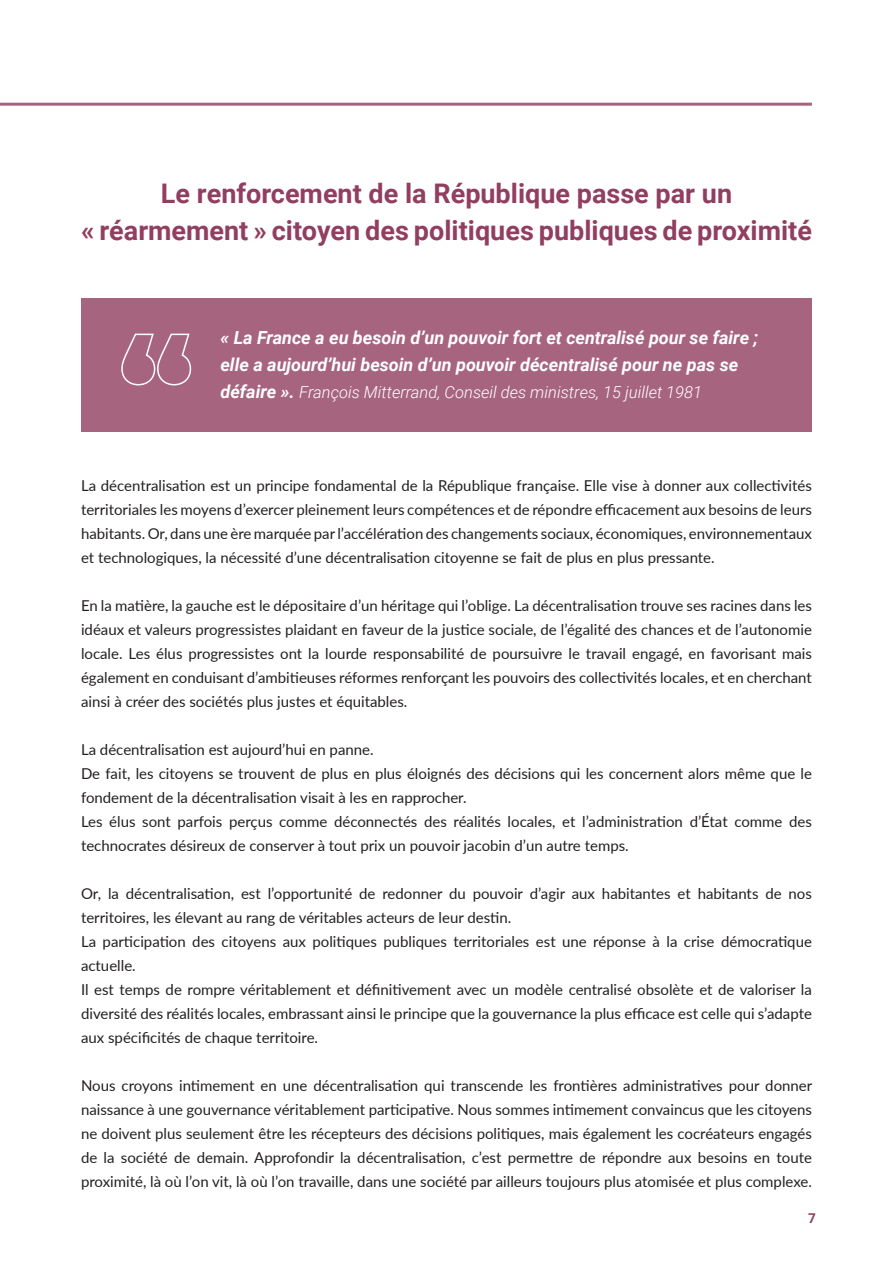
<style>
.page{position:relative;width:893px;height:1263px;background:#fff}
.page>*{position:absolute;margin:0;border:0;box-sizing:border-box;transform-origin:0 0}
.t1{font:700 27px/37.5px "Roboto";color:#913e60;text-align:center}
.t2{font:italic 700 18px/27px "Roboto";color:#fff}
.t3{font:italic 300 16.5px "Roboto";color:#fff}
.t4{font:15px/24px "Lato";color:#231f20;text-align:justify}
.t5{font:700 13.5px "Roboto";color:#913c5d}
.s1{font-weight:700;font-size:18px}
</style>
<div class="page">
<div style="left:81px;top:298px;width:731px;height:133px;background:#a7647f"></div>
<svg style="left:121px;top:333px;width:71px;height:53px"></svg>
<hr style="left:0;top:103px;width:812px;height:3px;background:#913e60">
<h1 class="t1" style="left:81px;top:174px;width:732px">Le renforcement de la République passe par un<br>« réarmement » citoyen des politiques publiques de proximité</h1>
<p class="t2" style="left:220px;top:324px;width:539px">« La France a eu besoin d’un pouvoir fort et centralisé pour se faire ; elle a aujourd’hui besoin d’un pouvoir décentralisé pour ne pas se</p>
<p class="t3" style="left:220px;top:381px;width:483px"><span class="s1">défaire ».</span> François Mitterrand, Conseil des ministres, 15 juillet 1981</p>
<p class="t4" style="left:81px;top:473px;width:732px">La décentralisation est un principe fondamental de la République française. Elle vise à donner aux collectivités territoriales les moyens d’exercer pleinement leurs compétences et de répondre efficacement aux besoins de leurs habitants. Or, dans une ère marquée par l’accélération des changements sociaux, économiques, environnementaux et technologiques, la nécessité d’une décentralisation citoyenne se fait de plus en plus pressante.</p>
<p class="t4" style="left:81px;top:593px;width:732px">En la matière, la gauche est le dépositaire d’un héritage qui l’oblige. La décentralisation trouve ses racines dans les idéaux et valeurs progressistes plaidant en faveur de la justice sociale, de l’égalité des chances et de l’autonomie locale. Les élus progressistes ont la lourde responsabilité de poursuivre le travail engagé, en favorisant mais également en conduisant d’ambitieuses réformes renforçant les pouvoirs des collectivités locales, et en cherchant ainsi à créer des sociétés plus justes et équitables.</p>
<p class="t4" style="left:81px;top:737px;width:732px;text-align:left">La décentralisation est aujourd’hui en panne.<br>De fait, les citoyens se trouvent de plus en plus éloignés des décisions qui les concernent alors même que le fondement de la décentralisation visait à les en rapprocher.<br>Les élus sont parfois perçus comme déconnectés des réalités locales, et l’administration d’État comme des technocrates désireux de conserver à tout prix un pouvoir jacobin d’un autre temps.</p>
<p class="t4" style="left:81px;top:881px;width:732px;text-align:left">Or, la décentralisation, est l’opportunité de redonner du pouvoir d’agir aux habitantes et habitants de nos territoires, les élevant au rang de véritables acteurs de leur destin.<br>La participation des citoyens aux politiques publiques territoriales est une réponse à la crise démocratique actuelle.<br>Il est temps de rompre véritablement et définitivement avec un modèle centralisé obsolète et de valoriser la diversité des réalités locales, embrassant ainsi le principe que la gouvernance la plus efficace est celle qui s’adapte aux spécificités de chaque territoire.</p>
<p class="t4" style="left:81px;top:1073px;width:733px">Nous croyons intimement en une décentralisation qui transcende les frontières administratives pour donner naissance à une gouvernance véritablement participative. Nous sommes intimement convaincus que les citoyens ne doivent plus seulement être les récepteurs des décisions politiques, mais également les cocréateurs engagés de la société de demain. Approfondir la décentralisation, c’est permettre de répondre aux besoins en toute proximité, là où l’on vit, là où l’on travaille, dans une société par ailleurs toujours plus atomisée et plus complexe.</p>
<p class="t5" style="left:808px;top:1209px;width:9px">7</p>
</div>
